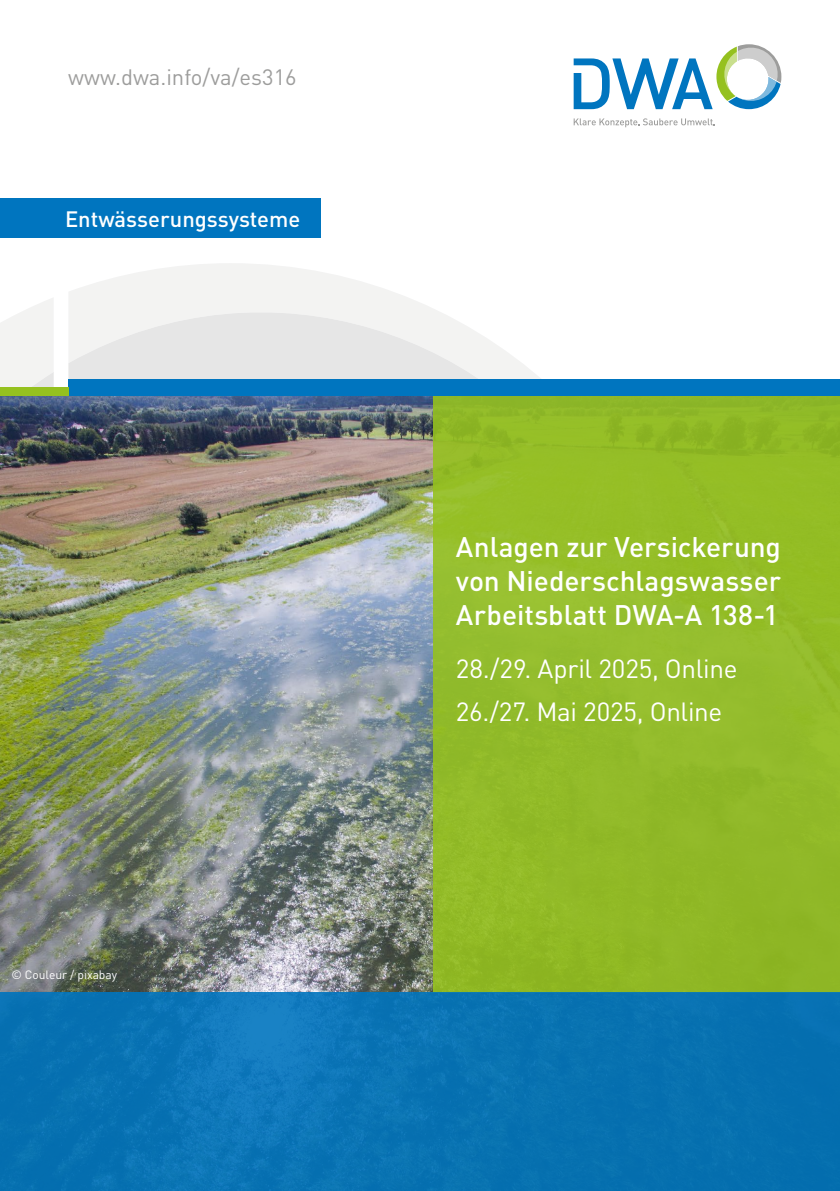
<style>
.page{position:relative;width:840px;height:1191px;background:#fff}
.page>*{position:absolute;margin:0;border:0;box-sizing:border-box;transform-origin:0 0}
.t1{font:500 28px/33.6px "DINOT";color:#fff;text-align:justify}
.t2{font:26px/42.4px "DINOT";letter-spacing:-.01em;color:#fff}
.t3{font:22px "DINOT";color:#9d9d9c}
.t4{font:500 22px "DINOT";color:#fff}
.t5{font:12px "DINOT";color:#fff}
</style>
<div class="page">
<img style="left:0;top:395px;width:433px;height:597px">
<svg style="left:573px;top:118px;width:141px;height:9px"></svg>
<svg style="left:573px;top:44px;width:208px;height:65px"></svg>
<div style="left:433px;top:395px;width:406px;height:597px;background:#93bc27"></div>
<svg style="left:0;top:298px;width:54px;height:89px"></svg>
<svg style="left:68px;top:263px;width:472px;height:115px"></svg>
<div style="left:68px;top:378px;width:771px;height:17px;background:#0075bf"></div>
<div style="left:0;top:387px;width:68px;height:8px;background:#95c11f"></div>
<div style="left:0;top:992px;width:839px;height:199px;background:linear-gradient(to right,#0c75b7,#0671b0)"></div>
<div style="left:0;top:198px;width:320px;height:40px;background:#0075bf"></div>
<p class="t3" style="left:68px;top:60px;width:230px">www.dwa.info/va/es316</p>
<p class="t4" style="left:65px;top:202px;width:237px">Entwässerungssysteme</p>
<p class="t5" style="left:11px;top:965px;width:107px">© Couleur / pixabay</p>
<p class="t1" style="left:455px;top:528px;width:326px">Anlagen zur Versickerung von Niederschlagswasser Arbeitsblatt DWA-A 138-1</p>
<p class="t2" style="left:455px;top:646px;width:283px">28./29. April 2025, Online<br>26./27. Mai 2025, Online</p>
</div>
